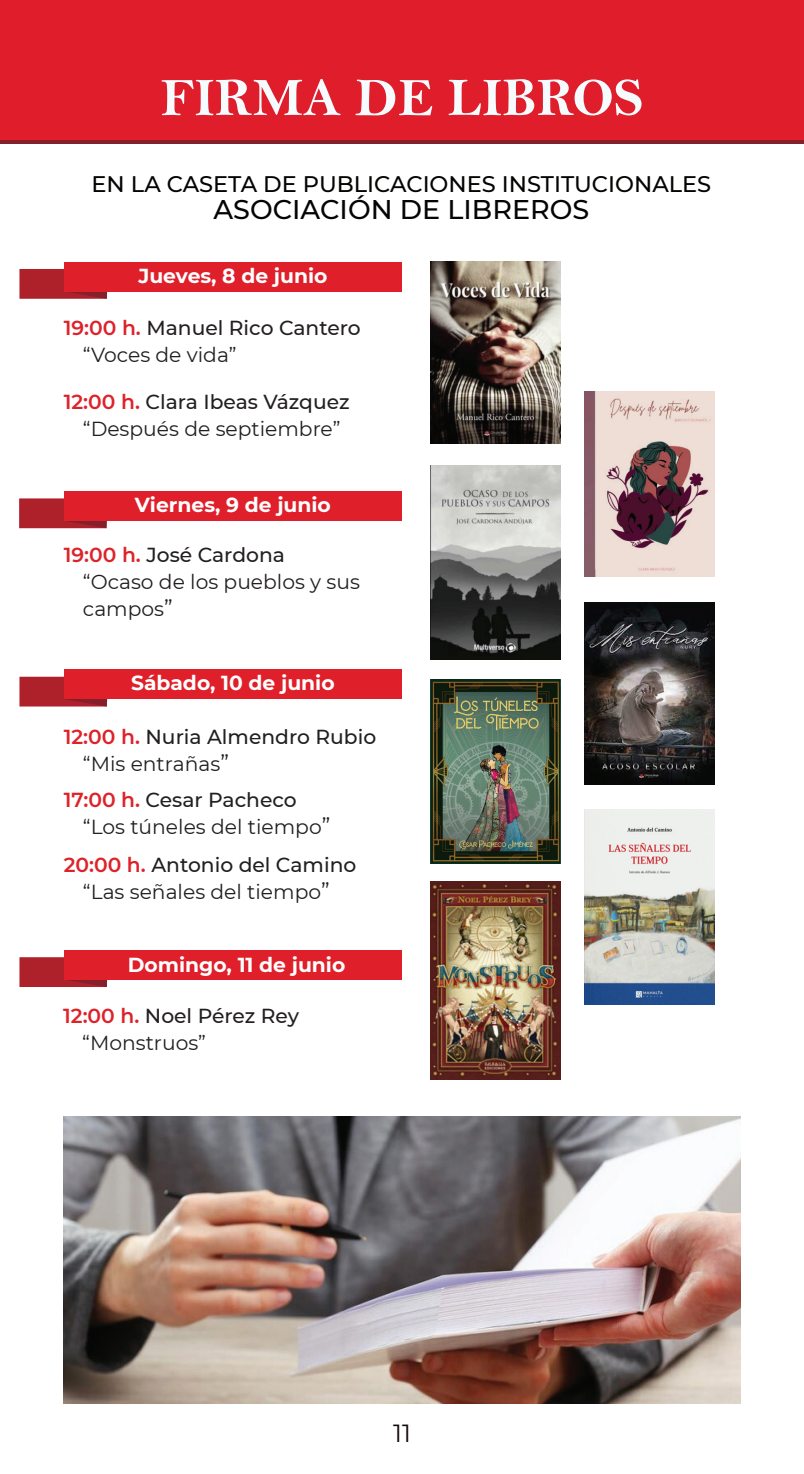
<style>
.page{position:relative;width:804px;height:1474px;background:#fff}
.page>*{position:absolute;margin:0;border:0;box-sizing:border-box;transform-origin:0 0}
.t1{font:54px "Bell MT Bold";color:#f6fbfe}
.t2{font:500 27px "Montserrat";color:#040503}
.t3{font:24.75px "Montserrat";color:#120908}
.t4{font:500 22.5px "Montserrat";color:#040503}
.t5{font:20.25px/27px "Montserrat";color:#231f20;text-align:center}
.t6{font:500 20.25px/27px "Montserrat";color:#231f20}
.t7{font:700 20.25px "Montserrat";color:#fff}
.s1{font-weight:600;color:#de222a}
.s2{font-weight:400}
.s3{font-weight:500}
.s4{font-size:22.5px}
.s5{font-weight:400;font-size:22.5px}
</style>
<div class="page">
<div style="left:0;top:0;width:19px;height:140px;background:#e01d2b"></div>
<div style="left:19px;top:0;width:785px;height:140px;background:#e01d2b"></div>
<hr style="left:0;top:140px;width:19px;height:4px;background:#851f2b">
<hr style="left:19px;top:140px;width:785px;height:4px;background:#851f2b">
<svg style="left:19px;top:676px;width:88px;height:30px"></svg>
<div style="left:64px;top:669px;width:338px;height:30px;background:#df202b"></div>
<svg style="left:19px;top:957px;width:88px;height:30px"></svg>
<div style="left:64px;top:949px;width:338px;height:30px;background:#df202b"></div>
<svg style="left:19px;top:269px;width:88px;height:30px"></svg>
<div style="left:64px;top:261px;width:338px;height:30px;background:#df202b"></div>
<svg style="left:19px;top:498px;width:88px;height:30px"></svg>
<div style="left:64px;top:491px;width:337px;height:30px;background:#df202b"></div>
<img style="left:431px;top:261px;width:130px;height:183px">
<img style="left:584px;top:391px;width:130px;height:185px">
<img style="left:431px;top:465px;width:130px;height:195px">
<img style="left:584px;top:602px;width:130px;height:182px">
<img style="left:431px;top:679px;width:130px;height:184px">
<img style="left:431px;top:882px;width:130px;height:197px">
<img style="left:584px;top:809px;width:130px;height:195px">
<img style="left:64px;top:1116px;width:676px;height:287px">
<h1 class="t1" style="left:161px;top:65px;width:484px">FIRMA DE LIBROS</h1>
<p class="t4" style="left:91px;top:168px;width:621px">EN LA CASETA DE PUBLICACIONES INSTITUCIONALES</p>
<h2 class="t2" style="left:213px;top:191px;width:377px">ASOCIACIÓN DE LIBREROS</h2>
<p class="t7" style="left:138px;top:261px;width:190px">Jueves, 8 de junio</p>
<p class="t6" style="left:83px;top:313px;width:279px;text-indent:-19px"><span class="s1">19:00 h.</span> Manuel Rico Cantero <span class="s2">“Voces de vida”</span></p>
<p class="t5" style="left:64px;top:387px;width:287px"><span class="s1">12:00 h.</span> <span class="s3">Clara Ibeas Vázquez </span>“Después de septiembre”</p>
<p class="t7" style="left:135px;top:490px;width:197px">Viernes, 9 de junio</p>
<p class="t5" style="left:83px;top:541px;width:278px;text-align:left;text-indent:-19px"><span class="s1">19:00 h.</span> <span class="s3">José Cardona </span>“Ocaso de los pueblos y sus campos<span class="s4">”</span></p>
<p class="t7" style="left:131px;top:668px;width:205px">Sábado, 10 de junio</p>
<p class="t6" style="left:83px;top:722px;width:295px;text-indent:-19px"><span class="s1">12:00 h.</span> Nuria Almendro Rubio <span class="s2">“Mis entrañas</span><span class="s5">”</span></p>
<p class="t5" style="left:83px;top:785px;width:249px;text-align:left;text-indent:-19px"><span class="s1">17:00 h.</span> <span class="s3">Cesar Pacheco </span>“Los túneles del tiempo<span class="s4">”</span></p>
<p class="t5" style="left:64px;top:850px;width:294px"><span class="s1">20:00 h.</span> <span class="s3">Antonio del Camino </span>“Las señales del tiempo<span class="s4">”</span></p>
<p class="t7" style="left:128px;top:949px;width:219px">Domingo, 11 de junio</p>
<p class="t6" style="left:82px;top:1001px;width:218px;text-indent:-19px"><span class="s1">12:00 h.</span> Noel Pérez Rey <span class="s2">“Monstruos”</span></p>
<p class="t3" style="left:393px;top:1416px;width:19px">11</p>
</div>
